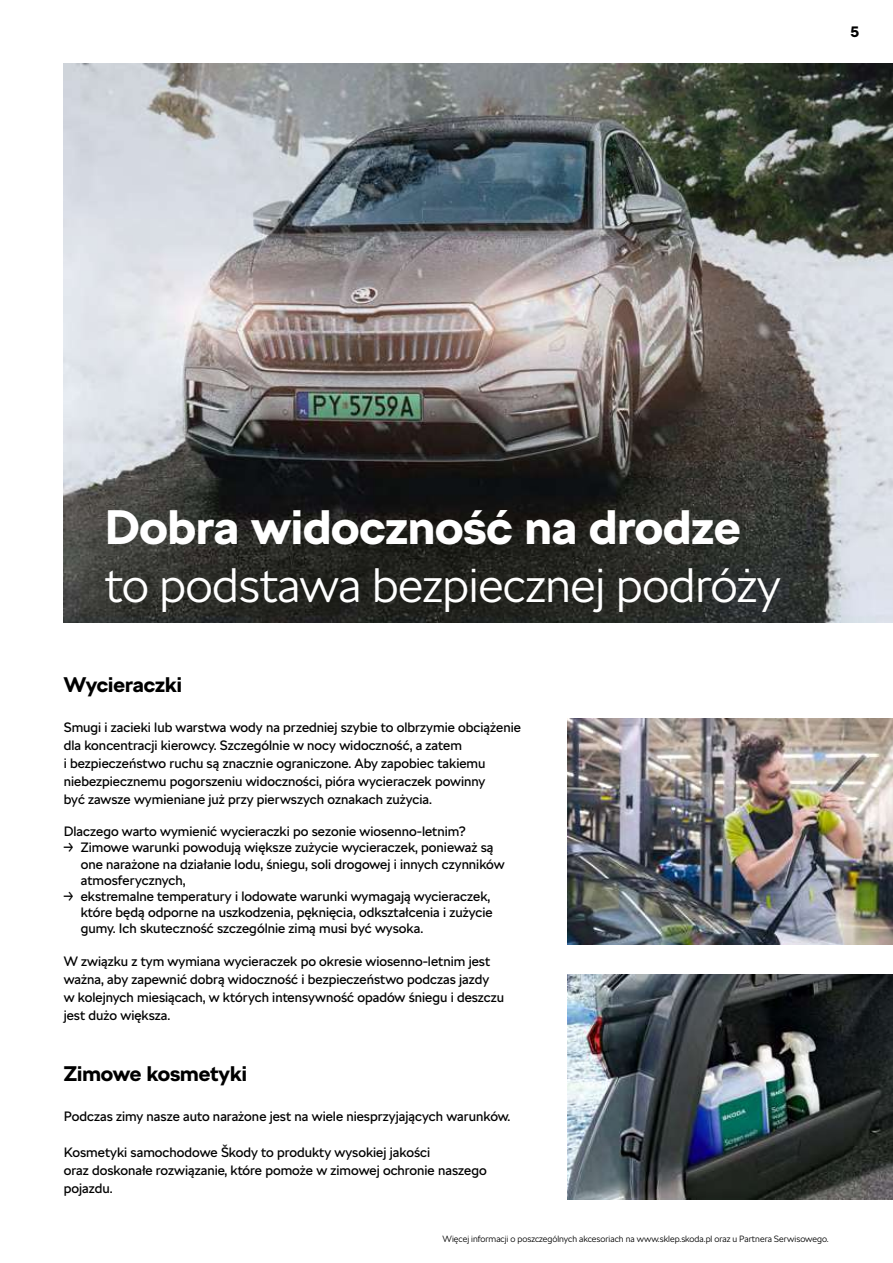
<style>
.page{position:relative;width:893px;height:1263px;background:#fff}
.page>*{position:absolute;margin:0;border:0;box-sizing:border-box;transform-origin:0 0}
.t1{font:300 48px "SKODA Next";color:#fff}
.t2{font:700 48px "SKODA Next";color:#fff}
.t3{font:700 21px "SKODA Next";color:#000}
.t4{font:700 15px "SKODA Next";color:#000}
.t5{font:13.5px/18px "SKODA Next";color:#000}
.t6{font:300 9px "SKODA Next";color:#000}
</style>
<div class="page">
<img style="left:568px;top:974px;width:325px;height:225px">
<img style="left:64px;top:64px;width:829px;height:559px">
<img style="left:568px;top:719px;width:325px;height:225px">
<p class="t4" style="left:850px;top:23px;width:10px">5</p>
<h1 class="t2" style="left:105px;top:498px;width:637px">Dobra widoczność na drodze</h1>
<h1 class="t1" style="left:105px;top:557px;width:677px">to podstawa bezpiecznej podróży</h1>
<h2 class="t3" style="left:64px;top:672px;width:120px">Wycieraczki</h2>
<p class="t5" style="left:64px;top:718px;width:459px">Smugi i zacieki lub warstwa wody na przedniej szybie to olbrzymie obciążenie dla koncentracji kierowcy. Szczególnie w nocy widoczność, a zatem<br>i bezpieczeństwo ruchu są znacznie ograniczone. Aby zapobiec takiemu niebezpiecznemu pogorszeniu widoczności, pióra wycieraczek powinny<br>być zawsze wymieniane już przy pierwszych oznakach zużycia.</p>
<p class="t5" style="left:64px;top:822px;width:403px">Dlaczego warto wymienić wycieraczki po sezonie wiosenno-letnim?</p>
<p class="t5" style="left:81px;top:840px;width:425px;line-height:16.2px;text-indent:-17px">→ Zimowe warunki powodują większe zużycie wycieraczek, ponieważ są one narażone na działanie lodu, śniegu, soli drogowej i innych czynników atmosferycznych,</p>
<p class="t5" style="left:81px;top:888px;width:413px;line-height:16.2px;text-indent:-17px">→ ekstremalne temperatury i lodowate warunki wymagają wycieraczek, które będą odporne na uszkodzenia, pęknięcia, odkształcenia i zużycie gumy. Ich skuteczność szczególnie zimą musi być wysoka.</p>
<p class="t5" style="left:64px;top:952px;width:442px">W związku z tym wymiana wycieraczek po okresie wiosenno-letnim jest ważna, aby zapewnić dobrą widoczność i bezpieczeństwo podczas jazdy<br>w kolejnych miesiącach, w których intensywność opadów śniegu i deszczu jest dużo większa.</p>
<h2 class="t3" style="left:64px;top:1061px;width:185px">Zimowe kosmetyki</h2>
<p class="t5" style="left:64px;top:1107px;width:448px">Podczas zimy nasze auto narażone jest na wiele niesprzyjających warunków.</p>
<p class="t5" style="left:64px;top:1143px;width:424px">Kosmetyki samochodowe Škody to produkty wysokiej jakości<br>oraz doskonałe rozwiązanie, które pomoże w zimowej ochronie naszego pojazdu.</p>
<p class="t6" style="left:443px;top:1233px;width:388px">Więcej informacji o poszczególnych akcesoriach na www.sklep.skoda.pl oraz u Partnera Serwisowego.</p>
</div>
